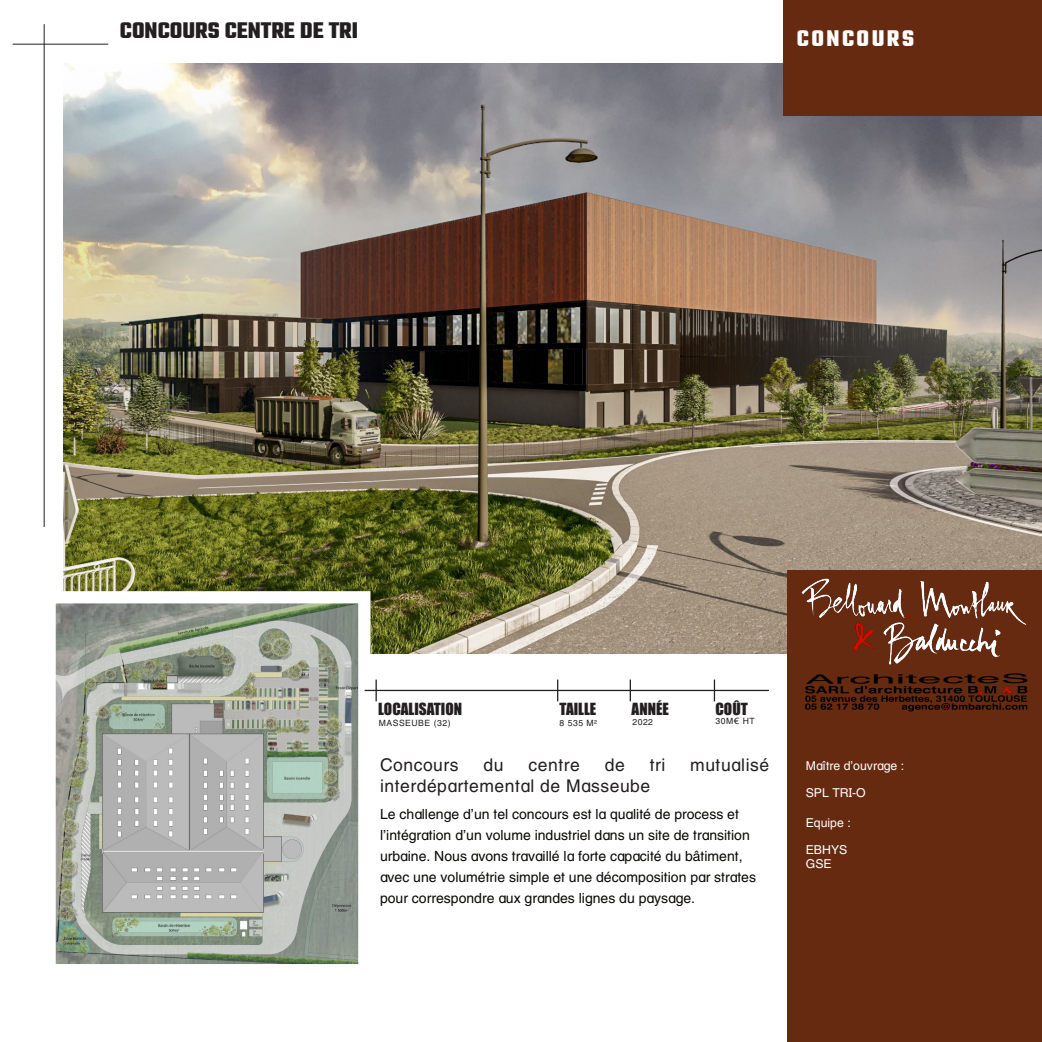
<style>
.page{position:relative;width:1042px;height:1042px;background:#fff}
.page>*{position:absolute;margin:0;border:0;box-sizing:border-box;transform-origin:0 0}
.t1{font:700 24.5px "Teko";color:#231f20}
.t2{font:700 24.5px "Teko";letter-spacing:.1em;color:#fff}
.t3{font:17.5px "New Helvetica";letter-spacing:.03em;color:#231f20}
.t4{font:15.4px "Impact";color:#231f20}
.t5{font:14px/21px "New Helvetica";color:#080704}
.t6{font:12.25px/14.7px "New Helvetica";color:#fff}
.t7{font:8.58px "New Helvetica";letter-spacing:.06em;color:#231f20}
.s1{font-family:"Lucida Grande"}
</style>
<div class="page">
<img style="left:63px;top:63px;width:979px;height:590px">
<hr style="left:44px;top:24px;width:1px;height:503px;background:#231f20">
<hr style="left:13px;top:44px;width:95px;height:1px;background:#231f20">
<div style="left:788px;top:570px;width:254px;height:472px;background:#662a10"></div>
<img style="left:801px;top:578px;width:227px;height:134px">
<div style="left:784px;top:0;width:258px;height:115px;background:#662a10"></div>
<img style="left:56px;top:604px;width:301px;height:359px">
<div style="left:43px;top:591px;width:327px;height:385px;border:12px solid #fff"></div>
<hr style="left:375px;top:679px;width:2px;height:22px;background:#231f20">
<svg style="left:557px;top:679px;width:1px;height:22px"></svg>
<svg style="left:630px;top:679px;width:1px;height:22px"></svg>
<svg style="left:714px;top:679px;width:1px;height:22px"></svg>
<hr style="left:365px;top:690px;width:404px;height:1px;background:#231f20">
<h1 class="t1" style="left:120px;top:14px;width:240px">CONCOURS CENTRE DE TRI</h1>
<h1 class="t2" style="left:797px;top:23px;width:119px">CONCOURS</h1>
<p class="t4" style="left:378px;top:703px;width:85px">LOCALISATION</p>
<p class="t4" style="left:559px;top:703px;width:38px">TAILLE</p>
<p class="t4" style="left:631px;top:703px;width:39px">ANNÉE</p>
<p class="t4" style="left:715px;top:703px;width:34px">COÛT</p>
<p class="t7" style="left:379px;top:717px;width:73px">MASSEUBE (32)</p>
<p class="t7" style="left:559px;top:717px;width:39px">8 535 M²</p>
<p class="t7" style="left:632px;top:717px;width:22px">2022</p>
<p class="t7" style="left:715px;top:716px;width:41px">30M<span class="s1">€</span> HT</p>
<p class="t3" style="left:380px;top:754px;width:80px">Concours</p>
<p class="t3" style="left:483px;top:754px;width:21px">du</p>
<p class="t3" style="left:528px;top:754px;width:53px">centre</p>
<p class="t3" style="left:605px;top:754px;width:21px">de</p>
<p class="t3" style="left:650px;top:754px;width:17px">tri</p>
<p class="t3" style="left:690px;top:754px;width:80px">mutualisé</p>
<p class="t3" style="left:380px;top:775px;width:272px">interdépartemental de Masseube</p>
<p class="t5" style="left:380px;top:804px;width:377px">Le challenge d’un tel concours est la qualité de process et l’intégration d’un volume industriel dans un site de transition urbaine. Nous avons travaillé la forte capacité du bâtiment, avec une volumétrie simple et une décomposition par strates pour correspondre aux grandes lignes du paysage.</p>
<p class="t6" style="left:806px;top:758px;width:100px">Maître d’ouvrage :</p>
<p class="t6" style="left:806px;top:785px;width:61px">SPL TRI-O</p>
<p class="t6" style="left:806px;top:815px;width:46px">Equipe :</p>
<p class="t6" style="left:806px;top:842px;width:43px">EBHYS<br>GSE</p>
</div>
